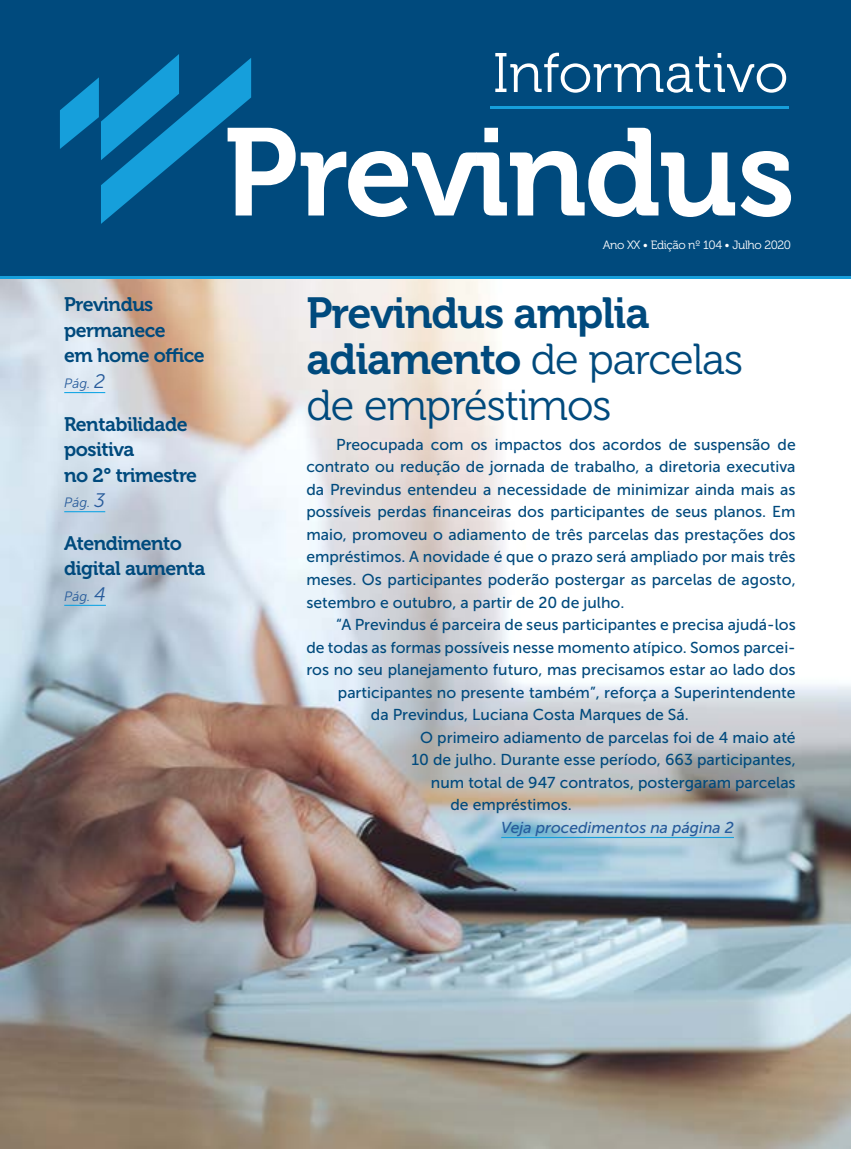
<style>
.page{position:relative;width:851px;height:1149px;background:#fff}
.page>*{position:absolute;margin:0;border:0;box-sizing:border-box;transform-origin:0 0}
.t1{font:43.35px/45.8px "Museo 300";letter-spacing:-.025em;color:#004a7d}
.t2{font:43.35px "Museo 700";letter-spacing:-.025em;color:#004a7d}
.t3{font:19.5px/25.5px "Museo 700";letter-spacing:-.025em;color:#004a7d}
.t4{font:15.75px/22.5px "Museo Sans 500";color:#004a7d;text-align:justify}
.t5{font:italic 15.75px "Museo Sans 500";color:#275b9b}
.t6{font:italic 13.5px "Museo Sans 300";color:#275b9b}
.t7{font:12px "Museo 300";letter-spacing:-.03em;color:#fff}
.s1{font-size:19.5px}
.s2{font-family:"Museo 700"}
</style>
<div class="page">
<img style="left:0;top:279px;width:850px;height:869px">
<div style="left:0;top:0;width:850px;height:276px;background:#004a7d"></div>
<svg style="left:495px;top:53px;width:291px;height:40px"></svg>
<hr style="left:490px;top:107px;width:298px;height:2px;background:#169fdb">
<svg style="left:301px;top:128px;width:490px;height:89px"></svg>
<svg style="left:60px;top:54px;width:235px;height:170px"></svg>
<hr style="left:0;top:276px;width:850px;height:3px;background:#169fdb">
<hr style="left:64px;top:392px;width:41px;height:1px;background:#009fe3">
<hr style="left:64px;top:511px;width:41px;height:1px;background:#009fe3">
<hr style="left:64px;top:604px;width:42px;height:1px;background:#009fe3">
<hr style="left:501px;top:836px;width:232px;height:1px;background:#169fdb">
<p class="t3" style="left:64px;top:292px;width:142px">Previndus permanece<br>em home office</p>
<p class="t6" style="left:64px;top:376px;width:42px">Pág. <span class="s1">2</span></p>
<p class="t3" style="left:64px;top:411px;width:134px">Rentabilidade positiva<br>no 2° trimestre</p>
<p class="t6" style="left:64px;top:495px;width:42px">Pág. <span class="s1">3</span></p>
<p class="t3" style="left:64px;top:530px;width:143px">Atendimento digital aumenta</p>
<p class="t6" style="left:64px;top:588px;width:43px">Pág. <span class="s1">4</span></p>
<p class="t7" style="left:602px;top:238px;width:190px">Ano XX • Edição nº 104 • Julho 2020</p>
<h1 class="t2" style="left:306px;top:289px;width:345px">Previndus amplia</h1>
<h1 class="t1" style="left:306px;top:337px;width:438px"><span class="s2">adiamento</span> de parcelas de empréstimos</h1>
<p class="t4" style="left:306px;top:433px;width:491px;text-indent:30px">Preocupada com os impactos dos acordos de suspensão de contrato ou redução de jornada de trabalho, a diretoria executiva da Previndus entendeu a necessidade de minimizar ainda mais as possíveis perdas financeiras dos participantes de seus planos. Em maio, promoveu o adiamento de três parcelas das prestações dos empréstimos. A novidade é que o prazo será ampliado por mais três meses. Os participantes poderão postergar as parcelas de agosto, setembro e outubro, a partir de 20 de julho.</p>
<p class="t4" style="left:336px;top:613px;width:461px">“A Previndus é parceira de seus participantes e precisa ajudá-los</p>
<p class="t4" style="left:306px;top:635px;width:491px">de todas as formas possíveis nesse momento atípico. Somos parcei-</p>
<p class="t4" style="left:306px;top:658px;width:490px">ros no seu planejamento futuro, mas precisamos estar ao lado dos</p>
<p class="t4" style="left:338px;top:680px;width:459px">participantes no presente também”, reforça a Superintendente</p>
<p class="t4" style="left:371px;top:703px;width:319px">da Previndus, Luciana Costa Marques de Sá.</p>
<p class="t4" style="left:420px;top:725px;width:377px">O primeiro adiamento de parcelas foi de 4 maio até</p>
<p class="t4" style="left:411px;top:748px;width:386px">10 de julho. Durante esse período, 663 participantes,</p>
<p class="t4" style="left:431px;top:770px;width:366px">num total de 947 contratos, postergaram parcelas</p>
<p class="t4" style="left:450px;top:793px;width:123px">de empréstimos.</p>
<p class="t5" style="left:501px;top:818px;width:234px">Veja procedimentos na página 2</p>
</div>
